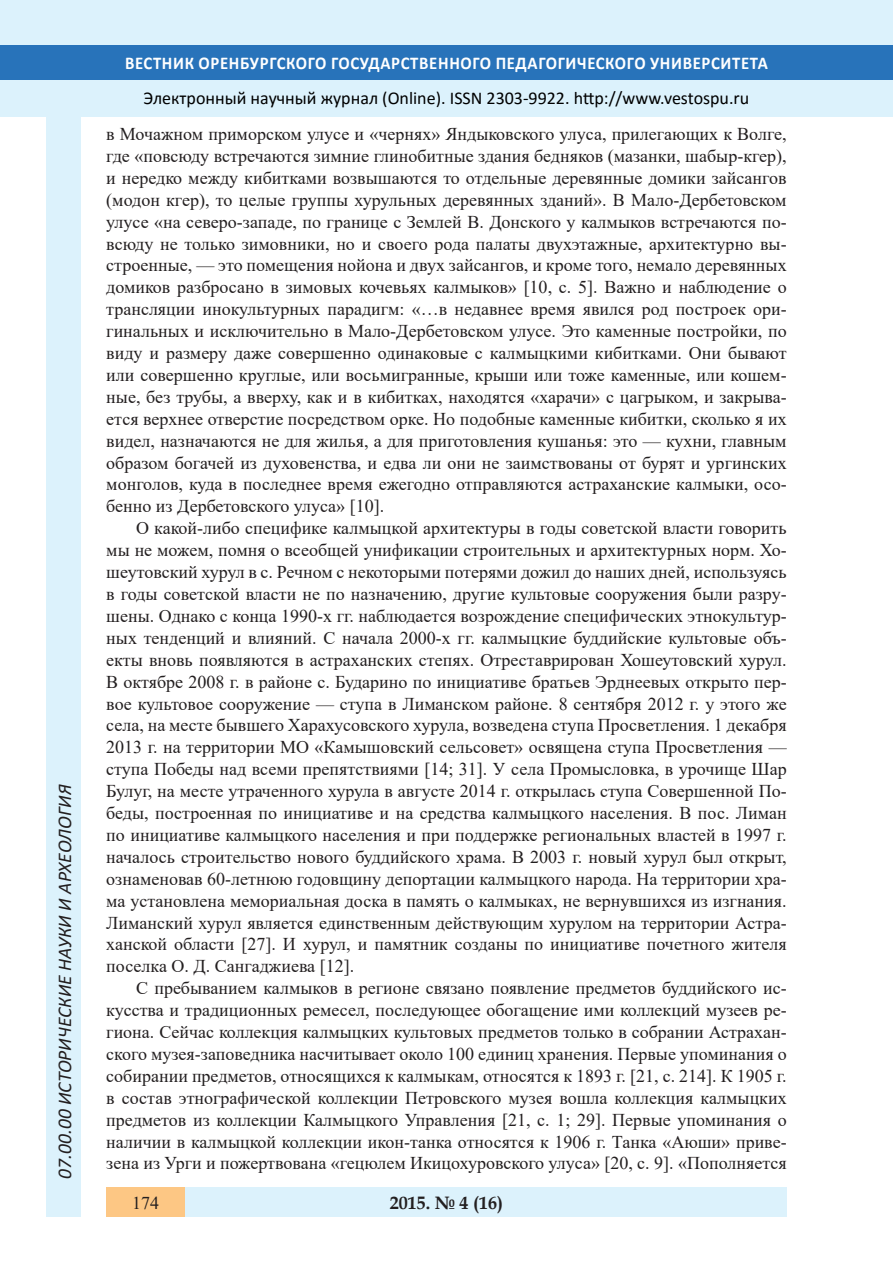
<style>
.page{position:relative;width:893px;height:1263px;background:#fff}
.page>*{position:absolute;margin:0;border:0;box-sizing:border-box;transform-origin:0 0}
.t1{font:italic 19.5px "Calibri";color:#231f20}
.Стиль2{font:18px/21.9px "Times New Roman";color:#231f20;text-align:justify}
.t2{font:18px "Calibri";color:#000}
.t3{font:700 18px "Calibri";letter-spacing:.04em;color:#fff;scale:.93 1}
.t4{font:700 18px "Book Antiqua";color:#231f20}
</style>
<div class="page">
<div style="left:0;top:0;width:893px;height:116px;background:#dcf2fc"></div>
<div style="left:0;top:45px;width:893px;height:34px;background:#2873ba"></div>
<div style="left:106px;top:1188px;width:681px;height:29px;background:#dcf2fc"></div>
<div style="left:106px;top:1188px;width:79px;height:29px;background:#fdc784"></div>
<div style="left:47px;top:116px;width:34px;height:1101px;background:#dcf2fc"></div>
<p class="t1" style="left:51px;top:1179px;width:395px;rotate:-90deg">07.00.00 ИСТОРИЧЕСКИЕ НАУКИ И АРХЕОЛОГИЯ</p>
<p class="t1" style="left:51px;top:1105px;width:206px;rotate:-90deg">БИОЛОГИЧЕСКИЕ НАУКИ</p>
<p class="t1" style="left:51px;top:1169px;width:11px;rotate:-90deg">3</p>
<p class="t3" style="left:125px;top:50px;width:693px">ВЕСТНИК ОРЕНБУРГСКОГО ГОСУДАРСТВЕННОГО ПЕДАГОГИЧЕСКОГО УНИВЕРСИТЕТА</p>
<p class="t2" style="left:144px;top:85px;width:607px">Электронный научный журнал (Online). ISSN 2303-9922. http://www.vestospu.ru</p>
<p class="t2" style="left:583px;top:85px;width:13px">t</p>
<p class="Стиль2" style="left:106px;top:122px;width:682px">в Мочажном приморском улусе и «чернях» Яндыковского улуса, прилегающих к Волге, где «повсюду встречаются зимние глинобитные здания бедняков (мазанки, шабыр-кгер), и нередко между кибитками возвышаются то отдельные деревянные домики зайсангов (модон кгер), то целые группы хурульных деревянных зданий». В Мало-Дербетовском улусе «на северо-западе, по границе с Землей В. Донского у калмыков встречаются по&shy;всюду не только зимовники, но и своего рода палаты двухэтажные, архитектурно вы&shy;строенные, — это помещения нойона и двух зайсангов, и кроме того, немало деревянных домиков разбросано в зимовых кочевьях калмыков» [10, с. 5]. Важно и наблюдение о трансляции инокультурных парадигм: «…в недавнее время явился род построек ори&shy;гинальных и исключительно в Мало-Дербетовском улусе. Это каменные постройки, по виду и размеру даже совершенно одинаковые с калмыцкими кибитками. Они бывают или совершенно круглые, или восьмигранные, крыши или тоже каменные, или кошем&shy;ные, без трубы, а вверху, как и в кибитках, находятся «харачи» с цагрыком, и закрыва&shy;ется верхнее отверстие посредством орке. Но подобные каменные кибитки, сколько я их видел, назначаются не для жилья, а для приготовления кушанья: это — кухни, главным образом богачей из духовенства, и едва ли они не заимствованы от бурят и ургинских монголов, куда в последнее время ежегодно отправляются астраханские калмыки, осо&shy;бенно из Дербетовского улуса» [10].</p>
<p class="Стиль2" style="left:106px;top:517px;width:682px;text-indent:30px">О какой-либо специфике калмыцкой архитектуры в годы советской власти говорить мы не можем, помня о всеобщей унификации строительных и архитектурных норм. Хо&shy;шеутовский хурул в с. Речном с некоторыми потерями дожил до наших дней, используясь в годы советской власти не по назначению, другие культовые сооружения были разру&shy;шены. Однако с конца 1990-х гг. наблюдается возрождение специфических этнокультур&shy;ных тенденций и влияний. С начала 2000-х гг. калмыцкие буддийские культовые объ&shy;екты вновь появляются в астраханских степях. Отреставрирован Хошеутовский хурул.<br>В октябре 2008 г. в районе с. Бударино по инициативе братьев Эрднеевых открыто пер&shy;вое культовое сооружение — ступа в Лиманском районе. 8 сентября 2012 г. у этого же села, на месте бывшего Харахусовского хурула, возведена ступа Просветления. 1 декабря 2013 г. на территории МО «Камышовский сельсовет» освящена ступа Просветления — ступа Победы над всеми препятствиями [14; 31]. У села Промысловка, в урочище Шар Булуг, на месте утраченного хурула в августе 2014 г. открылась ступа Совершенной По&shy;беды, построенная по инициативе и на средства калмыцкого населения. В пос. Лиман по инициативе калмыцкого населения и при поддержке региональных властей в 1997 г. началось строительство нового буддийского храма. В 2003 г. новый хурул был открыт, ознаменовав 60-летнюю годовщину депортации калмыцкого народа. На территории хра&shy;ма установлена мемориальная доска в память о калмыках, не вернувшихся из изгнания.<br>Лиманский хурул является единственным действующим хурулом на территории Астра&shy;ханской области [27]. И хурул, и памятник созданы по инициативе почетного жителя поселка О. Д. Сангаджиева [12].</p>
<p class="Стиль2" style="left:106px;top:977px;width:682px;text-indent:30px">С пребыванием калмыков в регионе связано появление предметов буддийского ис&shy;кусства и традиционных ремесел, последующее обогащение ими коллекций музеев ре&shy;гиона. Сейчас коллекция калмыцких культовых предметов только в собрании Астрахан&shy;ского музея-заповедника насчитывает около 100 единиц хранения. Первые упоминания о собирании предметов, относящихся к калмыкам, относятся к 1893 г. [21, с. 214]. К 1905 г. в состав этнографической коллекции Петровского музея вошла коллекция калмыцких предметов из коллекции Калмыцкого Управления [21, с. 1; 29]. Первые упоминания о наличии в калмыцкой коллекции икон-танка относятся к 1906 г. Танка «Аюши» приве&shy;зена из Урги и пожертвована «гецюлем Икицохуровского улуса» [20, с. 9]. «Пополняется</p>
<p class="Стиль2" style="left:132px;top:1191px;width:28px">174</p>
<p class="t4" style="left:390px;top:1190px;width:115px">2015. № 4 (16)</p>
</div>
